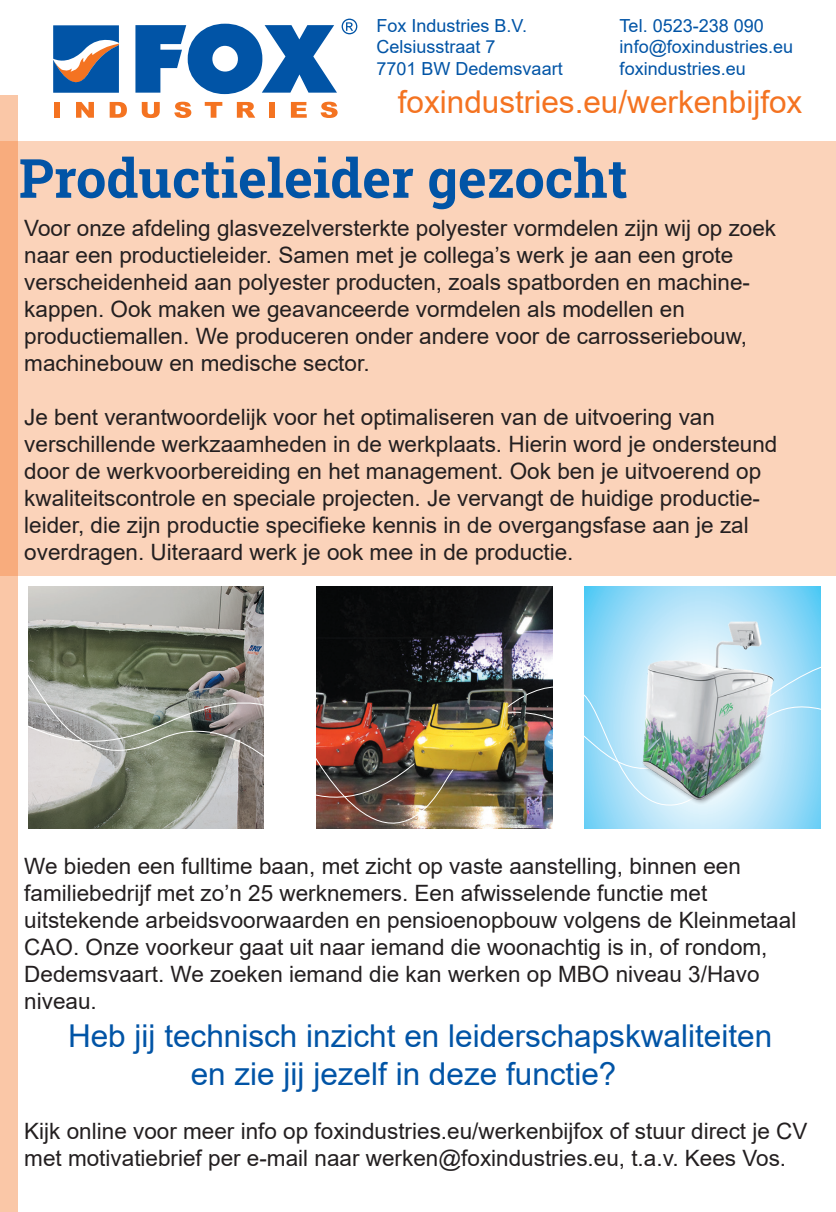
<style>
.page{position:relative;width:836px;height:1212px;background:#fff}
.page>*{position:absolute;margin:0;border:0;box-sizing:border-box;transform-origin:0 0}
.t1{font:700 54px "Roboto Slab";color:#0154a6}
.t2{font:31.5px/37.8px "Arial";color:#0154a6}
.t3{font:31.5px "Arial";color:#f47321}
.t4{font:22.5px/27px "Arial";color:#231f20}
.t5{font:18px "Arial";color:#0154a6}
</style>
<div class="page">
<svg style="left:53px;top:19px;width:304px;height:99px"></svg>
<img style="left:28px;top:586px;width:236px;height:74px">
<svg style="left:584px;top:586px;width:236px;height:74px;background:#8cd7f7"></svg>
<svg style="left:28px;top:660px;width:793px;height:14px;background:#8b9d93"></svg>
<svg style="left:28px;top:674px;width:793px;height:155px;background:#a6b7b7"></svg>
<img style="left:626px;top:609px;width:158px;height:203px">
<img style="left:300px;top:591px;width:268px;height:238px">
<div style="left:0;top:141px;width:836px;height:434px;background:#fbd3ba"></div>
<svg style="left:0;top:95px;width:18px;height:1117px;background:#f9bc96"></svg>
<p class="t5" style="left:376px;top:13px;width:152px">Fox Industries B.V.</p>
<p class="t5" style="left:619px;top:13px;width:146px">Tel. 0523-238 090</p>
<p class="t5" style="left:376px;top:35px;width:121px">Celsiusstraat 7</p>
<p class="t5" style="left:619px;top:35px;width:175px">info@foxindustries.eu</p>
<p class="t5" style="left:376px;top:56px;width:188px">7701 BW Dedemsvaart</p>
<p class="t5" style="left:619px;top:56px;width:128px">foxindustries.eu</p>
<h2 class="t3" style="left:398px;top:80px;width:406px">foxindustries.eu/werkenbijfox</h2>
<h1 class="t1" style="left:19px;top:141px;width:610px">Productieleider gezocht</h1>
<p class="t4" style="left:24px;top:214px;width:753px">Voor onze afdeling glasvezelversterkte polyester vormdelen zijn wij op zoek naar een productieleider. Samen met je collega’s werk je aan een grote verscheidenheid aan polyester producten, zoals spatborden en machine&shy;kappen. Ook maken we geavanceerde vormdelen als modellen en productiemallen. We produceren onder andere voor de carrosseriebouw, machinebouw en medische sector.</p>
<p class="t4" style="left:24px;top:403px;width:754px">Je bent verantwoordelijk voor het optimaliseren van de uitvoering van verschillende werkzaamheden in de werkplaats. Hierin word je ondersteund door de werkvoorbereiding en het management. Ook ben je uitvoerend op kwaliteitscontrole en speciale projecten. Je vervangt de huidige productie&shy;leider, die zijn productie specifieke kennis in de overgangsfase aan je zal overdragen. Uiteraard werk je ook mee in de productie.</p>
<p class="t4" style="left:24px;top:852px;width:773px">We bieden een fulltime baan, met zicht op vaste aanstelling, binnen een familiebedrijf met zo’n 25 werknemers. Een afwisselende functie met uitstekende arbeidsvoorwaarden en pensioenopbouw volgens de Kleinmetaal CAO. Onze voorkeur gaat uit naar iemand die woonachtig is in, of rondom, Dedemsvaart. We zoeken iemand die kan werken op MBO niveau 3/Havo niveau.</p>
<h2 class="t2" style="left:191px;top:1016px;width:583px;text-indent:-123px">Heb jij technisch inzicht en leiderschapskwaliteiten en zie jij jezelf in deze functie?</h2>
<p class="t4" style="left:24px;top:1117px;width:784px">Kijk online voor meer info op foxindustries.eu/werkenbijfox of stuur direct je CV met motivatiebrief per e-mail naar werken@foxindustries.eu, t.a.v. Kees Vos.</p>
</div>
